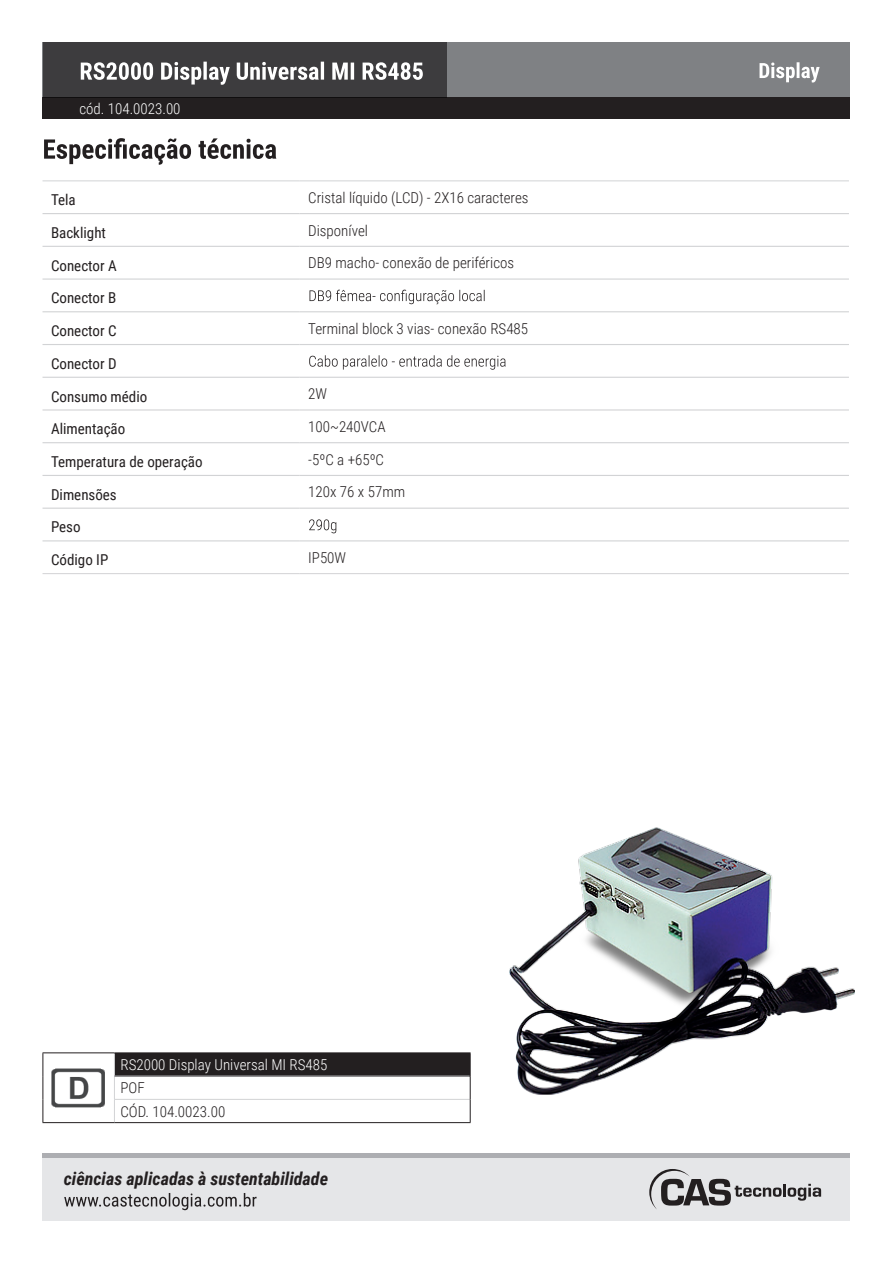
<style>
.page{position:relative;width:893px;height:1263px;background:#fff}
.page>*{position:absolute;margin:0;border:0;box-sizing:border-box;transform-origin:0 0}
.t1{font:italic 700 18px "Roboto Condensed";color:#231f20}
.t2{font:300 15px/23.2px "Roboto Condensed";color:#231f20}
.t3{font:15px/32.7px "Roboto Condensed";color:#231f20}
.t4{font:300 15px "Roboto Condensed";color:#fff}
</style>
<div class="page">
<svg style="left:44px;top:138px;width:232px;height:27px"></svg>
<div style="left:43px;top:43px;width:807px;height:76px;background:#7f8184"></div>
<div style="left:43px;top:98px;width:807px;height:21px;background:#231f20"></div>
<div style="left:43px;top:43px;width:403px;height:55px;background:#3d3c3e"></div>
<svg style="left:81px;top:62px;width:342px;height:23px"></svg>
<svg style="left:759px;top:62px;width:61px;height:21px"></svg>
<div style="left:43px;top:1157px;width:807px;height:63px;background:#e5e6e8"></div>
<hr style="left:43px;top:1153px;width:807px;height:4px;background:#adaeb2">
<hr style="left:43px;top:180px;width:257px;height:1px;background:#d2d3d5">
<hr style="left:300px;top:180px;width:549px;height:1px;background:#d2d3d5">
<hr style="left:43px;top:573px;width:257px;height:1px;background:#d2d3d5">
<hr style="left:300px;top:573px;width:549px;height:1px;background:#d2d3d5">
<hr style="left:43px;top:213px;width:257px;height:1px;background:#d2d3d5">
<hr style="left:300px;top:213px;width:549px;height:1px;background:#d2d3d5">
<hr style="left:43px;top:246px;width:257px;height:1px;background:#d2d3d5">
<hr style="left:300px;top:246px;width:549px;height:1px;background:#d2d3d5">
<hr style="left:43px;top:278px;width:257px;height:2px;background:#d2d3d5">
<hr style="left:300px;top:278px;width:549px;height:2px;background:#d2d3d5">
<hr style="left:43px;top:311px;width:257px;height:1px;background:#d2d3d5">
<hr style="left:300px;top:311px;width:549px;height:1px;background:#d2d3d5">
<hr style="left:43px;top:344px;width:257px;height:1px;background:#d2d3d5">
<hr style="left:300px;top:344px;width:549px;height:1px;background:#d2d3d5">
<hr style="left:43px;top:377px;width:257px;height:1px;background:#d2d3d5">
<hr style="left:300px;top:377px;width:549px;height:1px;background:#d2d3d5">
<hr style="left:43px;top:409px;width:257px;height:1px;background:#d2d3d5">
<hr style="left:300px;top:409px;width:549px;height:1px;background:#d2d3d5">
<hr style="left:43px;top:442px;width:257px;height:1px;background:#d2d3d5">
<hr style="left:300px;top:442px;width:549px;height:1px;background:#d2d3d5">
<hr style="left:43px;top:475px;width:257px;height:1px;background:#d2d3d5">
<hr style="left:300px;top:475px;width:549px;height:1px;background:#d2d3d5">
<hr style="left:43px;top:508px;width:257px;height:1px;background:#d2d3d5">
<hr style="left:300px;top:508px;width:549px;height:1px;background:#d2d3d5">
<hr style="left:43px;top:540px;width:257px;height:1px;background:#d2d3d5">
<hr style="left:300px;top:540px;width:549px;height:1px;background:#d2d3d5">
<svg style="left:309px;top:290px;width:176px;height:14px"></svg>
<svg style="left:309px;top:355px;width:197px;height:15px"></svg>
<svg style="left:309px;top:519px;width:27px;height:14px"></svg>
<div style="left:114px;top:1053px;width:356px;height:23px;background:#231f20"></div>
<hr style="left:114px;top:1076px;width:356px;height:1px;background:#d2d3d5">
<hr style="left:114px;top:1099px;width:356px;height:1px;background:#d2d3d5">
<svg style="left:114px;top:1053px;width:1px;height:69px"></svg>
<hr style="left:43px;top:1052px;width:71px;height:1px;background:#231f20">
<svg style="left:43px;top:1053px;width:1px;height:69px"></svg>
<hr style="left:43px;top:1122px;width:71px;height:1px;background:#231f20">
<hr style="left:114px;top:1052px;width:357px;height:1px;background:#231f20">
<svg style="left:470px;top:1053px;width:1px;height:69px"></svg>
<hr style="left:114px;top:1122px;width:357px;height:1px;background:#231f20">
<img style="left:51px;top:1068px;width:54px;height:40px">
<svg style="left:64px;top:1193px;width:193px;height:17px"></svg>
<svg style="left:649px;top:1169px;width:172px;height:40px"></svg>
<img style="left:509px;top:827px;width:346px;height:268px">
<p class="t4" style="left:79px;top:98px;width:103px">cód. 104.0023.00</p>
<p class="t3" style="left:51px;top:183px;width:26px">Tela</p>
<p class="t2" style="left:308px;top:185px;width:222px">Cristal líquido (LCD) - 2X16 caracteres</p>
<p class="t3" style="left:51px;top:216px;width:56px">Backlight</p>
<p class="t2" style="left:308px;top:218px;width:61px">Disponível</p>
<p class="t3" style="left:51px;top:248px;width:67px">Conector A</p>
<p class="t2" style="left:308px;top:251px;width:207px">DB9 macho- conexão de periféricos</p>
<p class="t3" style="left:51px;top:281px;width:67px">Conector B<br>Conector C</p>
<p class="t2" style="left:308px;top:316px;width:221px">Terminal block 3 vias- conexão RS485</p>
<p class="t3" style="left:51px;top:346px;width:98px">Conector D<br>Consumo médio</p>
<p class="t2" style="left:308px;top:382px;width:20px">2W</p>
<p class="t3" style="left:51px;top:412px;width:76px">Alimentação</p>
<p class="t2" style="left:308px;top:414px;width:79px">100~240VCA</p>
<p class="t3" style="left:51px;top:445px;width:153px">Temperatura de operação</p>
<p class="t2" style="left:308px;top:447px;width:77px">-5ºC a +65ºC</p>
<p class="t3" style="left:51px;top:477px;width:67px">Dimensões</p>
<p class="t2" style="left:308px;top:480px;width:98px">120x 76 x 57mm</p>
<p class="t3" style="left:51px;top:510px;width:59px">Peso<br>Código IP</p>
<p class="t2" style="left:308px;top:545px;width:39px">IP50W</p>
<p class="t4" style="left:120px;top:1054px;width:209px">RS2000 Display Universal MI RS485</p>
<p class="t2" style="left:120px;top:1076px;width:106px">POF<br>CÓD. 104.0023.00</p>
<p class="t1" style="left:64px;top:1166px;width:266px">ciências aplicadas à sustentabilidade</p>
</div>
